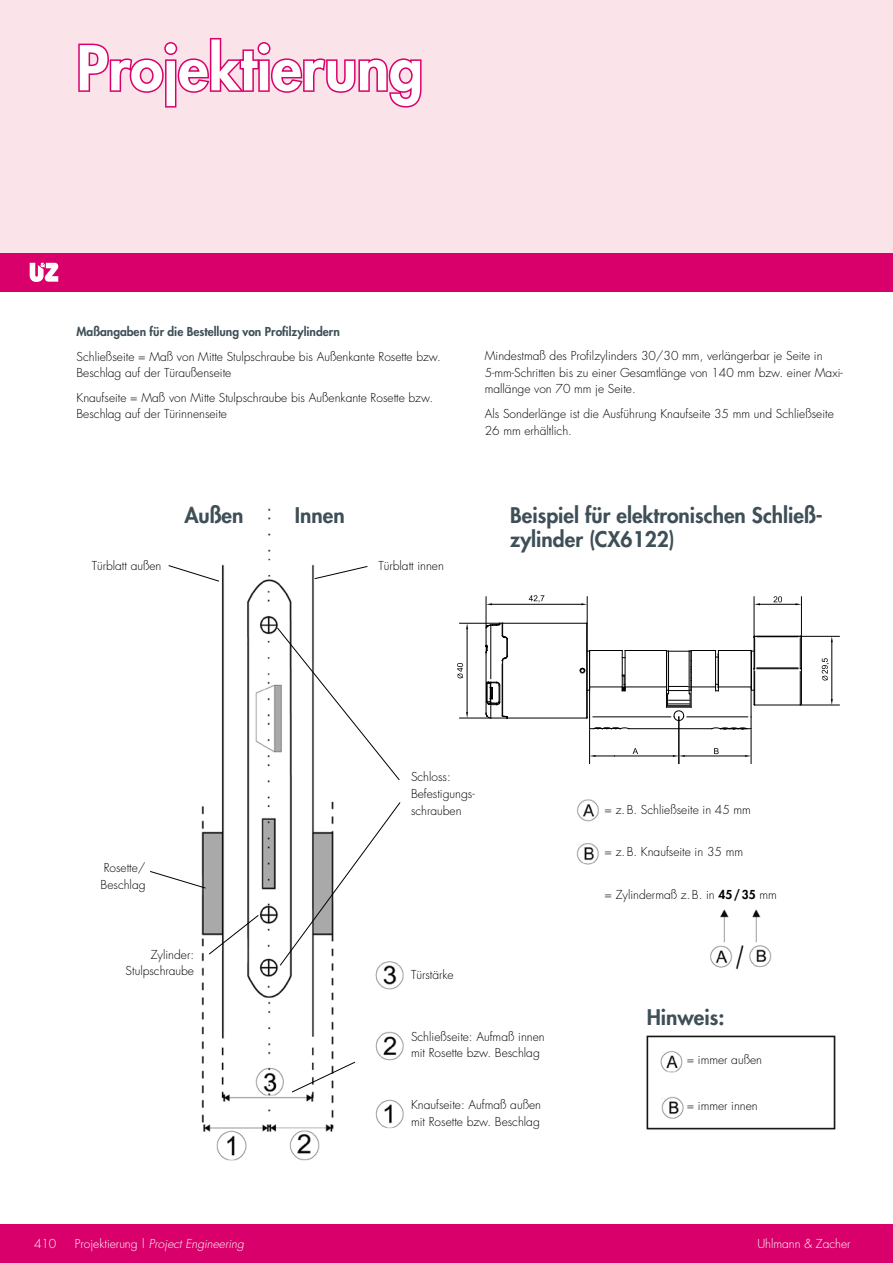
<style>
.page{position:relative;width:893px;height:1263px;background:#fff}
.page>*{position:absolute;margin:0;border:0;box-sizing:border-box;transform-origin:0 0}
.t1{font:800 60px "Futura";color:#fff}
.t2{font:800 21px/24px "Futura";color:#3e4f57}
.t3{font:300 12px/16.5px "Futura";color:#000}
.t4{font:800 12px "Futura";color:#3e4f57}
.t5{font:italic 300 12px "Futura";color:#fff}
.t6{font:300 12px "Futura";color:#fff}
.s1{font-weight:800}
.s2{font-style:normal}
</style>
<div class="page">
<div style="left:0;top:1225px;width:893px;height:38px;background:#da006b"></div>
<div style="left:0;top:0;width:893px;height:253px;background:#fae4ea"></div>
<div style="left:0;top:253px;width:893px;height:38px;background:#da006b"></div>
<svg style="left:30px;top:263px;width:28px;height:19px"></svg>
<svg style="left:78px;top:38px;width:344px;height:70px"></svg>
<img style="left:576px;top:799px;width:260px;height:331px">
<img style="left:580px;top:905px;width:243px;height:108px">
<img style="left:201px;top:508px;width:203px;height:653px">
<svg style="left:168px;top:565px;width:52px;height:17px"></svg>
<svg style="left:314px;top:565px;width:54px;height:15px"></svg>
<svg style="left:276px;top:627px;width:124px;height:154px"></svg>
<svg style="left:279px;top:801px;width:122px;height:165px"></svg>
<svg style="left:208px;top:914px;width:51px;height:41px"></svg>
<svg style="left:150px;top:870px;width:56px;height:19px"></svg>
<svg style="left:291px;top:1061px;width:65px;height:32px"></svg>
<hr style="left:801px;top:669px;width:1px;height:35px;background:#000">
<hr style="left:800px;top:671px;width:1px;height:34px;background:#000">
<hr style="left:757px;top:668px;width:41px;height:1px;background:#000">
<svg style="left:799px;top:635px;width:3px;height:34px"></svg>
<hr style="left:755px;top:636px;width:45px;height:1px;background:#000">
<hr style="left:755px;top:705px;width:45px;height:1px;background:#000">
<hr style="left:679px;top:717px;width:1px;height:46px;background:#000">
<hr style="left:751px;top:730px;width:1px;height:33px;background:#000">
<hr style="left:685px;top:756px;width:60px;height:1px;background:#000">
<svg style="left:656px;top:755px;width:29px;height:2px"></svg>
<svg style="left:745px;top:755px;width:6px;height:2px"></svg>
<svg style="left:714px;top:748px;width:5px;height:6px"></svg>
<hr style="left:754px;top:597px;width:1px;height:39px;background:#000">
<hr style="left:801px;top:597px;width:1px;height:39px;background:#000">
<hr style="left:760px;top:604px;width:35px;height:1px;background:#000">
<svg style="left:773px;top:596px;width:9px;height:6px"></svg>
<hr style="left:801px;top:636px;width:38px;height:1px;background:#000">
<hr style="left:801px;top:705px;width:38px;height:1px;background:#000">
<hr style="left:831px;top:642px;width:1px;height:57px;background:#000">
<svg style="left:831px;top:699px;width:2px;height:6px"></svg>
<svg style="left:822px;top:658px;width:7px;height:22px"></svg>
<hr style="left:502px;top:660px;width:1px;height:56px;background:#000">
<hr style="left:586px;top:623px;width:1px;height:95px;background:#000">
<hr style="left:587px;top:624px;width:1px;height:93px;background:#000">
<hr style="left:507px;top:718px;width:80px;height:1px;background:#000">
<hr style="left:503px;top:623px;width:84px;height:1px;background:#000">
<hr style="left:490px;top:626px;width:1px;height:53px;background:#000">
<hr style="left:486px;top:653px;width:1px;height:60px;background:#000">
<svg style="left:485px;top:622px;width:23px;height:39px"></svg>
<svg style="left:485px;top:681px;width:23px;height:38px"></svg>
<svg style="left:579px;top:635px;width:176px;height:95px"></svg>
<hr style="left:460px;top:623px;width:39px;height:1px;background:#000">
<hr style="left:460px;top:718px;width:30px;height:1px;background:#000">
<hr style="left:467px;top:629px;width:1px;height:83px;background:#000">
<svg style="left:466px;top:623px;width:2px;height:6px"></svg>
<svg style="left:466px;top:712px;width:2px;height:6px"></svg>
<svg style="left:457px;top:663px;width:6px;height:15px"></svg>
<hr style="left:486px;top:597px;width:1px;height:30px;background:#000">
<hr style="left:492px;top:604px;width:89px;height:1px;background:#000">
<svg style="left:581px;top:597px;width:7px;height:27px"></svg>
<svg style="left:529px;top:595px;width:15px;height:7px"></svg>
<hr style="left:589px;top:730px;width:1px;height:33px;background:#000">
<hr style="left:595px;top:756px;width:53px;height:1px;background:#000">
<hr style="left:615px;top:756px;width:41px;height:1px;background:#000">
<svg style="left:632px;top:748px;width:6px;height:6px"></svg>
<h1 class="t1" style="left:77px;top:28px;width:348px">Projektierung</h1>
<p class="t4" style="left:77px;top:323px;width:265px">Maßangaben für die Bestellung von Profilzylindern</p>
<p class="t3" style="left:77px;top:348px;width:366px">Schließseite = Maß von Mitte Stulpschraube bis Außenkante Rosette bzw.<br>Beschlag auf der Türaußenseite</p>
<p class="t3" style="left:77px;top:389px;width:358px">Knaufseite = Maß von Mitte Stulpschraube bis Außenkante Rosette bzw.<br>Beschlag auf der Türinnenseite</p>
<p class="t3" style="left:92px;top:557px;width:71px">Türblatt außen</p>
<h2 class="t2" style="left:184px;top:503px;width:61px">Außen</h2>
<h2 class="t2" style="left:295px;top:503px;width:51px">Innen</h2>
<p class="t3" style="left:378px;top:557px;width:67px">Türblatt innen</p>
<p class="t3" style="left:485px;top:348px;width:359px">Mindestmaß des Profilzylinders 30/30 mm, verlängerbar je Seite in<br>5-mm-Schritten bis zu einer Gesamtlänge von 140 mm bzw. einer Maxi&shy;mallänge von 70 mm je Seite.</p>
<p class="t3" style="left:485px;top:406px;width:351px">Als Sonderlänge ist die Ausführung Knaufseite 35 mm und Schließseite<br>26 mm erhältlich.</p>
<h2 class="t2" style="left:510px;top:503px;width:314px">Beispiel für elektronischen Schließ&shy;zylinder (CX6122)</h2>
<p class="t3" style="left:101px;top:859px;width:46px">Rosette/<br>Beschlag</p>
<p class="t3" style="left:126px;top:946px;width:70px;text-align:right">Zylinder:<br>Stulpschraube</p>
<p class="t3" style="left:411px;top:769px;width:65px">Schloss:<br>Befestigungs&shy;schrauben</p>
<p class="t3" style="left:411px;top:966px;width:44px">Türstärke</p>
<p class="t3" style="left:604px;top:801px;width:148px">= z.B. Schließseite in 45 mm</p>
<p class="t3" style="left:604px;top:844px;width:140px">= z.B. Knaufseite in 35 mm</p>
<p class="t3" style="left:604px;top:886px;width:174px">= Zylindermaß z.B. in <span class="s1">45/35</span> mm</p>
<h2 class="t2" style="left:647px;top:1004px;width:79px">Hinweis:</h2>
<p class="t3" style="left:411px;top:1028px;width:135px">Schließseite: Aufmaß innen mit Rosette bzw. Beschlag</p>
<p class="t3" style="left:411px;top:1097px;width:132px">Knaufseite: Aufmaß außen mit Rosette bzw. Beschlag</p>
<p class="t3" style="left:687px;top:1052px;width:77px">= immer außen</p>
<p class="t3" style="left:687px;top:1098px;width:73px">= immer innen</p>
<p class="t6" style="left:34px;top:1236px;width:24px">410</p>
<p class="t5" style="left:75px;top:1236px;width:170px"><span class="s2">Projektierung |</span> Project Engineering</p>
<p class="t6" style="left:757px;top:1236px;width:95px">Uhlmann &amp; Zacher</p>
</div>
